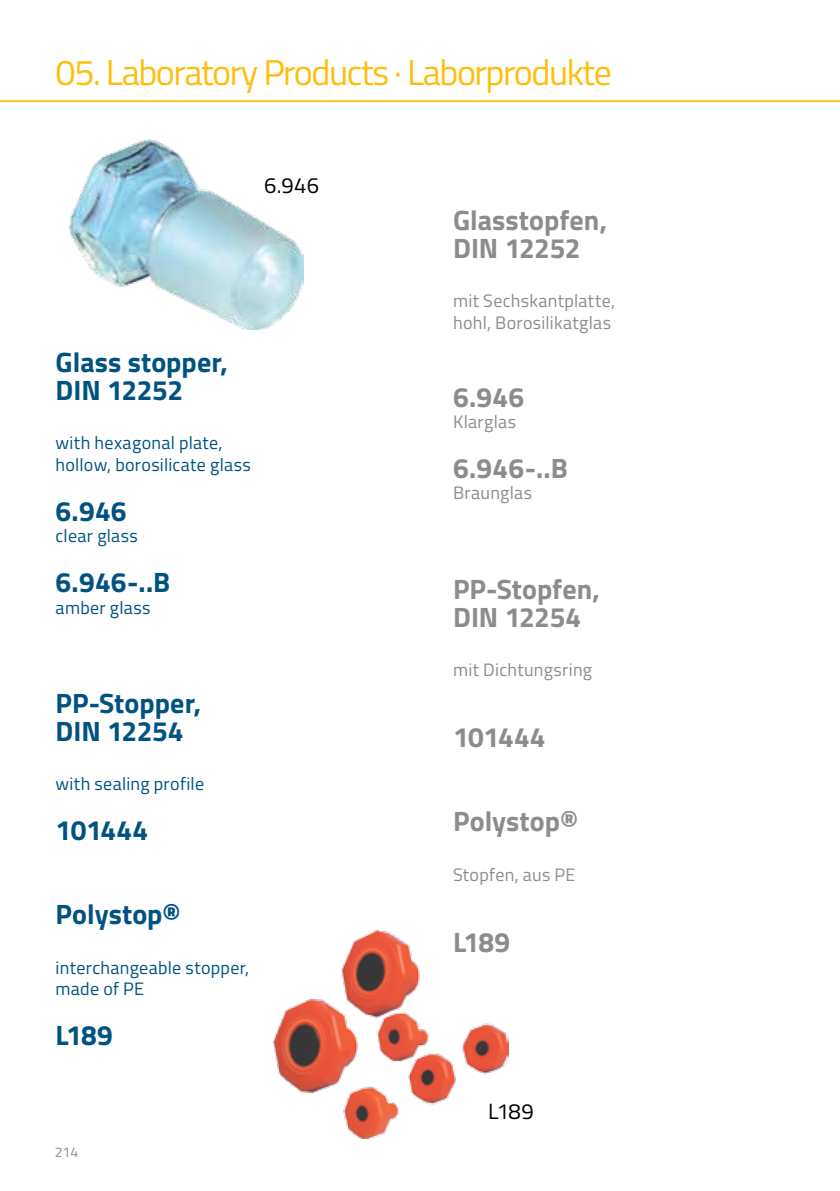
<style>
.page{position:relative;width:840px;height:1191px;background:#fff}
.page>*{position:absolute;margin:0;border:0;box-sizing:border-box;transform-origin:0 0}
.t1{font:36px "Titillium Web";letter-spacing:-.04em;color:#febe10}
.t2{font:700 28px/28px "Titillium Web";color:#005381}
.t3{font:700 28px/28px "Titillium Web";color:#8a8c8e}
.t4{font:22px "Titillium Web";letter-spacing:.015em;color:#000}
.t5{font:18px/21.6px "Titillium Web";letter-spacing:.015em;color:#005381}
.t6{font:18px/21.6px "Titillium Web";letter-spacing:.015em;color:#8a8c8e}
.t7{font:14px "Titillium Web";color:#8a8c8e}
</style>
<div class="page">
<hr style="left:0;top:100px;width:839px;height:2px;background:#febe10">
<img style="left:69px;top:140px;width:234px;height:189px">
<img style="left:273px;top:930px;width:235px;height:208px">
<h1 class="t1" style="left:56px;top:46px;width:557px">05. Laboratory Products · Laborprodukte</h1>
<p class="t4" style="left:264px;top:169px;width:57px">6.946</p>
<h2 class="t2" style="left:56px;top:346px;width:174px">Glass stopper,<br>DIN 12252</h2>
<p class="t5" style="left:56px;top:431px;width:196px">with hexagonal plate, hollow, borosilicate glass</p>
<h2 class="t2" style="left:56px;top:495px;width:72px">6.946</h2>
<p class="t5" style="left:56px;top:524px;width:84px">clear glass</p>
<h2 class="t2" style="left:56px;top:566px;width:116px">6.946-..B</h2>
<p class="t5" style="left:56px;top:595px;width:96px">amber glass</p>
<h2 class="t2" style="left:56px;top:687px;width:147px">PP-Stopper,<br>DIN 12254</h2>
<p class="t5" style="left:56px;top:772px;width:150px">with sealing profile</p>
<h2 class="t2" style="left:56px;top:814px;width:94px">101444</h2>
<h2 class="t2" style="left:56px;top:898px;width:126px">Polystop®</h2>
<p class="t5" style="left:56px;top:955px;width:195px">interchangeable stopper, made of PE</p>
<h2 class="t2" style="left:56px;top:1019px;width:59px">L189</h2>
<p class="t7" style="left:55px;top:1141px;width:25px">214</p>
<h2 class="t3" style="left:453px;top:204px;width:155px">Glasstopfen,<br>DIN 12252</h2>
<p class="t6" style="left:453px;top:289px;width:163px">mit Sechskantplatte, hohl, Borosilikatglas</p>
<h2 class="t3" style="left:453px;top:381px;width:72px">6.946</h2>
<p class="t6" style="left:453px;top:410px;width:65px">Klarglas</p>
<h2 class="t3" style="left:453px;top:452px;width:116px">6.946-..B</h2>
<p class="t6" style="left:453px;top:481px;width:80px">Braunglas</p>
<h2 class="t3" style="left:453px;top:573px;width:148px">PP-Stopfen,<br>DIN 12254</h2>
<p class="t6" style="left:453px;top:658px;width:140px">mit Dichtungsring</p>
<h2 class="t3" style="left:453px;top:722px;width:94px">101444</h2>
<h2 class="t3" style="left:453px;top:806px;width:126px">Polystop®</h2>
<p class="t6" style="left:453px;top:863px;width:124px">Stopfen, aus PE</p>
<h2 class="t3" style="left:453px;top:927px;width:59px">L189</h2>
<p class="t4" style="left:488px;top:1095px;width:47px">L189</p>
</div>
